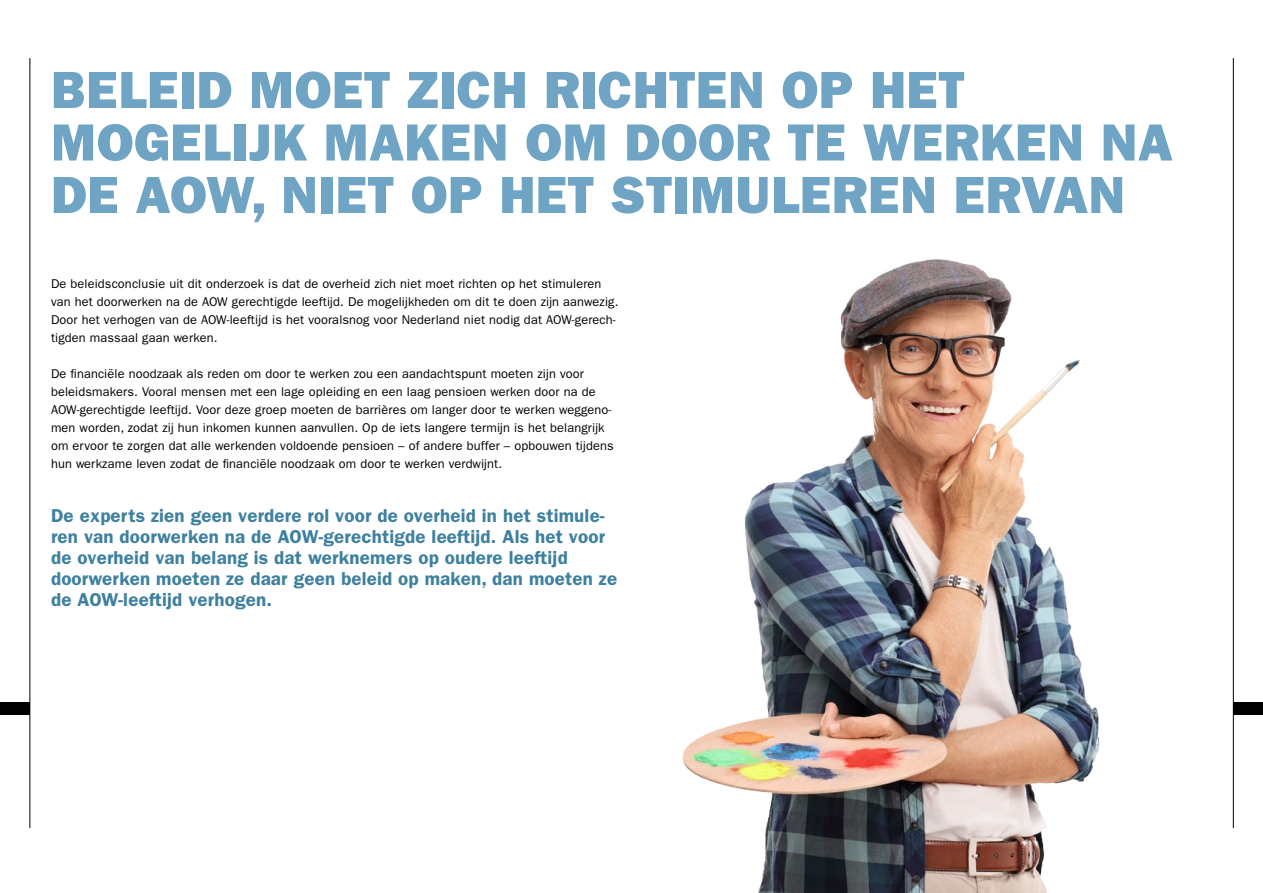
<style>
.page{position:relative;width:1263px;height:893px;background:#fff}
.page>*{position:absolute;margin:0;border:0;box-sizing:border-box;transform-origin:0 0}
.t1{font:52.5px/52.5px "ITC Franklin Gothic Std Hvy";letter-spacing:.01em;color:#6fa4c4}
.t2{font:600 18.75px/21px "ITC Franklin Gothic Std";letter-spacing:.01em;color:#3d809f}
.t3{font:12.75px/18px "ITC Franklin Gothic Std";letter-spacing:.01em;color:#000}
</style>
<div class="page">
<hr style="left:30px;top:58px;width:1px;height:770px;background:#000">
<hr style="left:1233px;top:58px;width:1px;height:770px;background:#000">
<div style="left:0;top:702px;width:30px;height:12px;background:#000"></div>
<div style="left:1233px;top:702px;width:30px;height:12px;background:#000"></div>
<img style="left:682px;top:259px;width:417px;height:634px">
<h1 class="t1" style="left:51px;top:64px;width:1123px">BELEID MOET ZICH RICHTEN OP HET<br>MOGELIJK MAKEN OM DOOR TE WERKEN NA<br>DE AOW, NIET OP HET STIMULEREN ERVAN</h1>
<p class="t3" style="left:51px;top:275px;width:569px">De beleidsconclusie uit dit onderzoek is dat de overheid zich niet moet richten op het stimuleren van het doorwerken na de AOW gerechtigde leeftijd. De mogelijkheden om dit te doen zijn aanwezig.<br>Door het verhogen van de AOW-leeftijd is het vooralsnog voor Nederland niet nodig dat AOW-gerech&shy;tigden massaal gaan werken.</p>
<p class="t3" style="left:51px;top:365px;width:564px">De financiële noodzaak als reden om door te werken zou een aandachtspunt moeten zijn voor beleidsmakers. Vooral mensen met een lage opleiding en een laag pensioen werken door na de AOW-gerechtigde leeftijd. Voor deze groep moeten de barrières om langer door te werken weggeno&shy;men worden, zodat zij hun inkomen kunnen aanvullen. Op de iets langere termijn is het belangrijk om ervoor te zorgen dat alle werkenden voldoende pensioen – of andere buffer – opbouwen tijdens hun werkzame leven zodat de financiële noodzaak om door te werken verdwijnt.</p>
<p class="t2" style="left:51px;top:505px;width:568px">De experts zien geen verdere rol voor de overheid in het stimule&shy;ren van doorwerken na de AOW-gerechtigde leeftijd. Als het voor de overheid van belang is dat werknemers op oudere leeftijd doorwerken moeten ze daar geen beleid op maken, dan moeten ze de AOW-leeftijd verhogen.</p>
</div>
